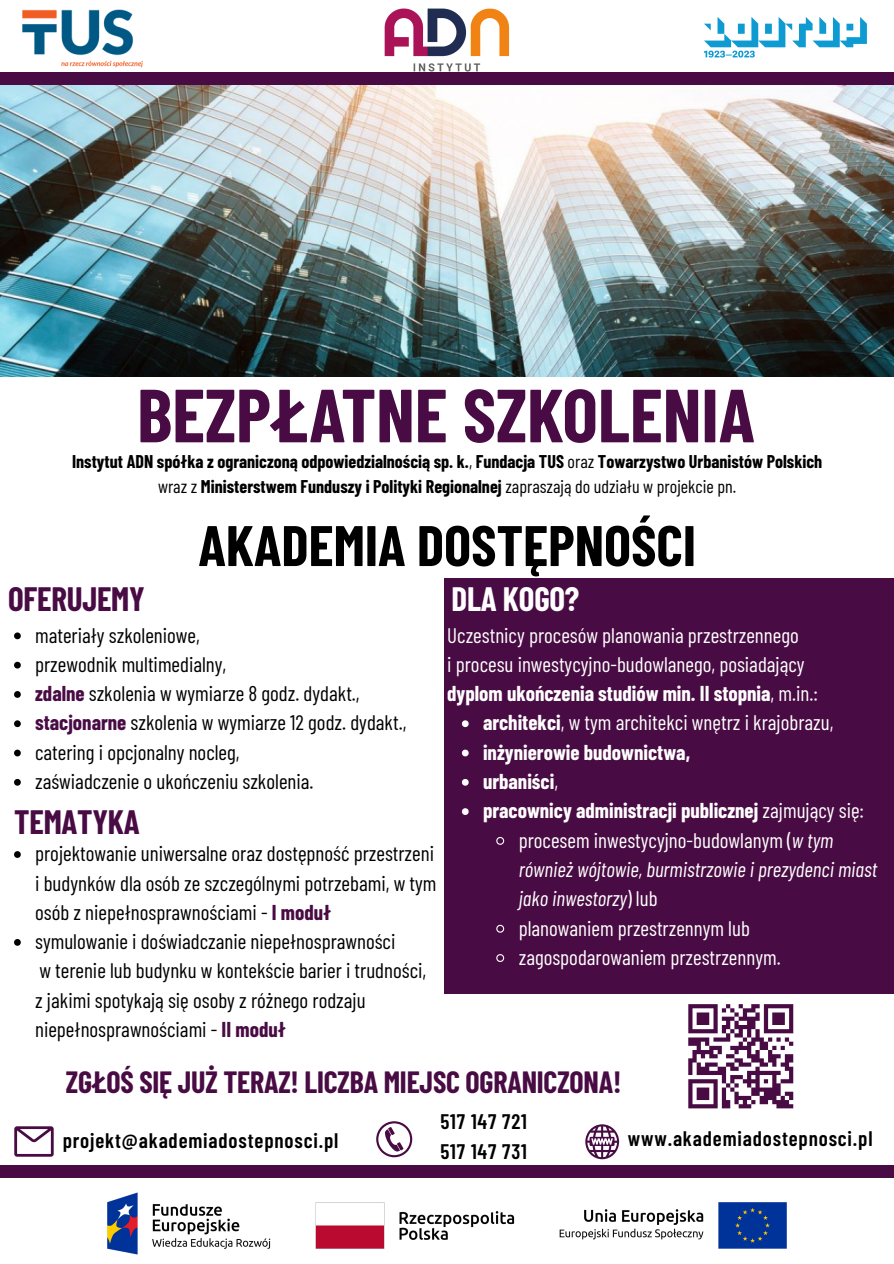
<style>
.page{position:relative;width:894px;height:1264px;background:#fff}
.page>*{position:absolute;margin:0;border:0;box-sizing:border-box;transform-origin:0 0}
.t1{font:700 57px "Barlow Condensed";color:#000}
.t2{font:700 33px "Barlow Condensed";letter-spacing:-.005em;color:#490b43}
.t3{font:700 33px "Barlow Condensed";letter-spacing:-.005em;color:#fff}
.t4{font:700 30px "Barlow Condensed";letter-spacing:-.005em;color:#490b43}
.t5{font:21px/29.2px "Barlow Condensed";color:#000}
.t6{font:21px/29.2px "Barlow Condensed";color:#fff}
.t7{font:700 21px "Barlow Condensed";color:#fff}
.t8{font:600 21px "Barlow Condensed";letter-spacing:.04em;color:#000}
.t9{font:italic 21px "Barlow Condensed";color:#fff}
.t10{font:700 18px/24.8px "Barlow Condensed";color:#000;text-align:center}
.s1{font-weight:400}
.s2{font-weight:700;color:#490b43}
.s3{font-weight:700}
.s4{font-style:italic}
.s5{font-style:normal}
</style>
<div class="page">
<svg style="left:140px;top:389px;width:600px;height:53px"></svg>
<div style="left:0;top:1165px;width:893px;height:12px;background:#490b43"></div>
<svg style="left:585px;top:1124px;width:34px;height:35px"></svg>
<img style="left:93px;top:1177px;width:708px;height:78px">
<img style="left:0;top:85px;width:893px;height:292px">
<img style="left:384px;top:8px;width:125px;height:65px">
<img style="left:22px;top:9px;width:121px;height:59px">
<svg style="left:376px;top:1121px;width:36px;height:36px"></svg>
<svg style="left:14px;top:1126px;width:40px;height:30px"></svg>
<img style="left:671px;top:993px;width:139px;height:116px">
<div style="left:444px;top:578px;width:449px;height:415px;background:#490b43"></div>
<svg style="left:462px;top:720px;width:6px;height:7px"></svg>
<svg style="left:462px;top:749px;width:6px;height:7px"></svg>
<svg style="left:462px;top:779px;width:6px;height:6px"></svg>
<svg style="left:462px;top:808px;width:6px;height:7px"></svg>
<svg style="left:496px;top:837px;width:9px;height:8px"></svg>
<svg style="left:496px;top:924px;width:9px;height:9px"></svg>
<svg style="left:496px;top:954px;width:9px;height:8px"></svg>
<div style="left:0;top:73px;width:893px;height:12px;background:#490b43"></div>
<svg style="left:704px;top:17px;width:162px;height:41px"></svg>
<svg style="left:14px;top:632px;width:7px;height:7px"></svg>
<svg style="left:14px;top:661px;width:7px;height:7px"></svg>
<svg style="left:14px;top:691px;width:7px;height:6px"></svg>
<svg style="left:14px;top:720px;width:7px;height:7px"></svg>
<svg style="left:14px;top:749px;width:7px;height:7px"></svg>
<svg style="left:14px;top:779px;width:7px;height:6px"></svg>
<svg style="left:14px;top:851px;width:7px;height:6px"></svg>
<svg style="left:14px;top:939px;width:7px;height:6px"></svg>
<p class="t10" style="left:72px;top:448px;width:751px">Instytut ADN spółka z ograniczoną odpowiedzialnością sp. k.<span class="s1">,</span> Fundacja TUS <span class="s1">oraz</span> Towarzystwo Urbanistów Polskich <span class="s1">wraz z</span> Ministerstwem Funduszy i Polityki Regionalnej <span class="s1">zapraszają do udziału w projekcie pn.</span></p>
<h2 class="t2" style="left:8px;top:578px;width:138px">OFERUJEMY</h2>
<h1 class="t1" style="left:198px;top:509px;width:499px">AKADEMIA DOSTĘPNOŚCI</h1>
<h2 class="t3" style="left:451px;top:578px;width:129px">DLA KOGO?</h2>
<p class="t5" style="left:35px;top:619px;width:372px">materiały szkoleniowe,<br>przewodnik multimedialny,<br><span class="s2">zdalne</span> szkolenia w wymiarze 8 godz. dydakt., <span class="s2">stacjonarne</span> szkolenia w wymiarze 12 godz. dydakt., catering i opcjonalny nocleg,<br>zaświadczenie o ukończeniu szkolenia.</p>
<h2 class="t2" style="left:14px;top:801px;width:127px">TEMATYKA</h2>
<p class="t5" style="left:35px;top:838px;width:403px">projektowanie uniwersalne oraz dostępność przestrzeni i budynków dla osób ze szczególnymi potrzebami, w tym osób z niepełnosprawnościami - <span class="s2">I moduł<br></span>symulowanie i doświadczanie niepełnosprawności<br>w terenie lub budynku w kontekście barier i trudności,<br>z jakimi spotykają się osoby z różnego rodzaju niepełnosprawnościami - <span class="s2">II moduł</span></p>
<p class="t6" style="left:447px;top:619px;width:372px">Uczestnicy procesów planowania przestrzennego<br>i procesu inwestycyjno-budowlanego, posiadający <span class="s3">dyplom ukończenia studiów min. II stopnia</span>, m.in.:</p>
<p class="t6" style="left:483px;top:707px;width:352px"><span class="s3">architekci</span>, w tym architekci wnętrz i krajobrazu,</p>
<p class="t7" style="left:483px;top:738px;width:208px">inżynierowie budownictwa,</p>
<p class="t7" style="left:483px;top:768px;width:77px">urbaniści<span class="s1">,</span></p>
<p class="t7" style="left:483px;top:797px;width:382px">pracownicy administracji publicznej <span class="s1">zajmujący się:</span></p>
<p class="t6" style="left:518px;top:824px;width:316px">procesem inwestycyjno-budowlanym (<span class="s4">w tym</span></p>
<p class="t9" style="left:518px;top:856px;width:360px">również wójtowie, burmistrzowie i prezydenci miast</p>
<p class="t9" style="left:518px;top:885px;width:140px">jako inwestorzy<span class="s5">) lub</span></p>
<p class="t6" style="left:518px;top:912px;width:232px">planowaniem przestrzennym lub</p>
<p class="t6" style="left:518px;top:941px;width:263px">zagospodarowaniem przestrzennym.</p>
<h3 class="t4" style="left:66px;top:1062px;width:557px">ZGŁOŚ SIĘ JUŻ TERAZ! LICZBA MIEJSC OGRANICZONA!</h3>
<p class="t8" style="left:63px;top:1126px;width:277px">projekt@akademiadostepnosci.pl</p>
<p class="t8" style="left:440px;top:1108px;width:88px">517 147 721</p>
<p class="t8" style="left:440px;top:1137px;width:88px">517 147 731</p>
<p class="t8" style="left:627px;top:1124px;width:246px">www.akademiadostepnosci.pl</p>
</div>
